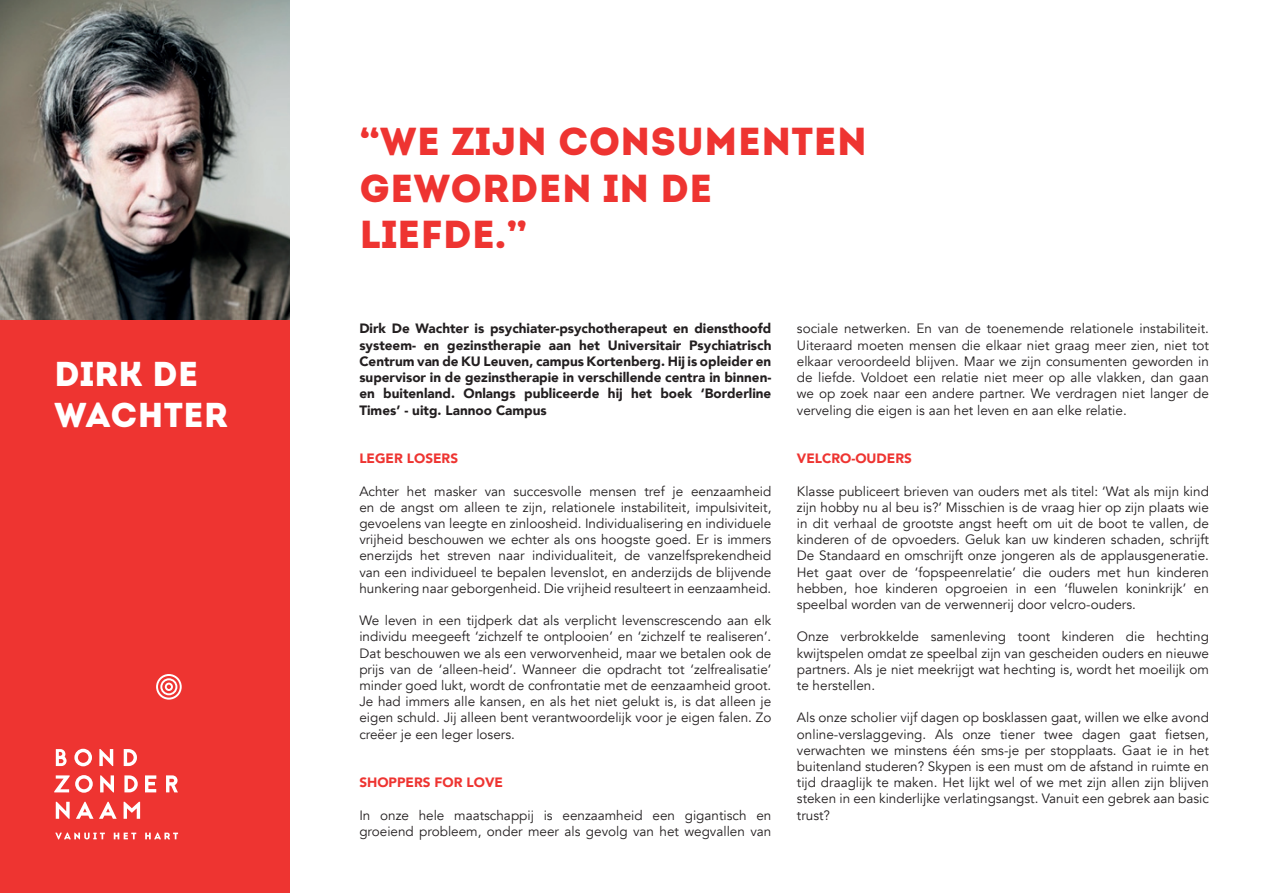
<style>
.page{position:relative;width:1263px;height:893px;background:#fff}
.page>*{position:absolute;margin:0;border:0;box-sizing:border-box;transform-origin:0 0}
.t1{font:39px/46.8px "Intro";color:#ee3431}
.t2{font:34.5px/41.4px "Intro";color:#fff}
.t3{font:13.5px/16.2px "Avenir";color:#231f20;text-align:justify}
.t4{font:900 13.5px/16.2px "Avenir";color:#231f20;text-align:justify}
.t5{font:900 13.5px "Avenir";color:#ee3431}
.s1{font-weight:900}
</style>
<div class="page">
<div style="left:0;top:247px;width:290px;height:646px;background:#ee3431"></div>
<img style="left:0;top:0;width:290px;height:320px">
<svg style="left:145px;top:775px;width:33px;height:17px"></svg>
<svg style="left:56px;top:802px;width:14px;height:17px"></svg>
<svg style="left:56px;top:749px;width:11px;height:17px"></svg>
<svg style="left:54px;top:775px;width:39px;height:18px"></svg>
<svg style="left:74px;top:749px;width:18px;height:17px"></svg>
<svg style="left:76px;top:802px;width:41px;height:17px"></svg>
<svg style="left:100px;top:775px;width:14px;height:17px"></svg>
<svg style="left:99px;top:749px;width:14px;height:17px"></svg>
<svg style="left:124px;top:775px;width:14px;height:17px"></svg>
<svg style="left:124px;top:802px;width:16px;height:17px"></svg>
<svg style="left:124px;top:749px;width:13px;height:17px"></svg>
<svg style="left:55px;top:832px;width:123px;height:7px"></svg>
<svg style="left:156px;top:674px;width:26px;height:26px"></svg>
<h2 class="t2" style="left:54px;top:353px;width:175px">DIRK DE<br>WACHTER</h2>
<h1 class="t1" style="left:359px;top:118px;width:509px"><span class="s1">“</span>WE ZIJN CONSUMENTEN<br>GEWORDEN IN DE<br>LIEFDE.<span class="s1">”</span></h1>
<p class="t4" style="left:359px;top:320px;width:414px">Dirk De Wachter is psychiater-psychotherapeut en diensthoofd systeem- en gezinstherapie aan het Universitair Psychiatrisch Centrum van de KU Leuven, campus Kortenberg. Hij is opleider en supervisor in de gezinstherapie in verschillende centra in binnen&shy;en buitenland. Onlangs publiceerde hij het boek ‘Borderline Times’ - uitg. Lannoo Campus</p>
<p class="t5" style="left:359px;top:447px;width:100px">Leger losers</p>
<p class="t3" style="left:359px;top:483px;width:414px">Achter het masker van succesvolle mensen tref je eenzaamheid en de angst om alleen te zijn, relationele instabiliteit, impulsiviteit, gevoelens van leegte en zinloosheid. Individualisering en individuele vrijheid beschouwen we echter als ons hoogste goed. Er is immers enerzijds het streven naar individualiteit, de vanzelfsprekendheid van een individueel te bepalen levenslot, en anderzijds de blijvende hunkering naar geborgenheid. Die vrijheid resulteert in eenzaamheid.</p>
<p class="t3" style="left:359px;top:613px;width:414px">We leven in een tijdperk dat als verplicht levenscrescendo aan elk individu meegeeft ‘zichzelf te ontplooien’ en ‘zichzelf te realiseren’.<br>Dat beschouwen we als een verworvenheid, maar we betalen ook de prijs van de ‘alleen-heid’. Wanneer die opdracht tot ‘zelfrealisatie’ minder goed lukt, wordt de confrontatie met de eenzaamheid groot.<br>Je had immers alle kansen, en als het niet gelukt is, is dat alleen je eigen schuld. Jij alleen bent verantwoordelijk voor je eigen falen. Zo creëer je een leger losers.</p>
<p class="t5" style="left:359px;top:771px;width:11px">Sho</p>
<p class="t5" style="left:389px;top:771px;width:116px">ppers for love</p>
<p class="t3" style="left:359px;top:807px;width:414px">In onze hele maatschappij is eenzaamheid een gigantisch en groeiend probleem, onder meer als gevolg van het wegvallen van</p>
<p class="t3" style="left:797px;top:321px;width:414px">sociale netwerken. En van de toenemende relationele instabiliteit.<br>Uiteraard moeten mensen die elkaar niet graag meer zien, niet tot elkaar veroordeeld blijven. Maar we zijn consumenten geworden in de liefde. Voldoet een relatie niet meer op alle vlakken, dan gaan we op zoek naar een andere partner. We verdragen niet langer de verveling die eigen is aan het leven en aan elke relatie.</p>
<p class="t5" style="left:797px;top:447px;width:116px">Velcro-ou ders</p>
<p class="t3" style="left:797px;top:483px;width:414px">Klasse publiceert brieven van ouders met als titel: ‘Wat als mijn kind zijn hobby nu al beu is?’ Misschien is de vraag hier op zijn plaats wie in dit verhaal de grootste angst heeft om uit de boot te vallen, de kinderen of de opvoeders. Geluk kan uw kinderen schaden, schrijft De Standaard en omschrijft onze jongeren als de applausgeneratie.<br>Het gaat over de ‘fopspeenrelatie’ die ouders met hun kinderen hebben, hoe kinderen opgroeien in een ‘fluwelen koninkrijk’ en speelbal worden van de verwennerij door velcro-ouders.</p>
<p class="t3" style="left:797px;top:629px;width:414px">Onze verbrokkelde samenleving toont kinderen die hechting kwijtspelen omdat ze speelbal zijn van gescheiden ouders en nieuwe partners. Als je niet meekrijgt wat hechting is, wordt het moeilijk om te herstellen.</p>
<p class="t3" style="left:797px;top:710px;width:414px">Als onze scholier vijf dagen op bosklassen gaat, willen we elke avond online-verslaggeving. Als onze tiener twee dagen gaat fietsen, verwachten we minstens één sms-je per stopplaats. Gaat ie in het buitenland studeren? Skypen is een must om de afstand in ruimte en tijd draaglijk te maken. Het lijkt wel of we met zijn allen zijn blijven steken in een kinderlijke verlatingsangst. Vanuit een gebrek aan basic trust?</p>
</div>
